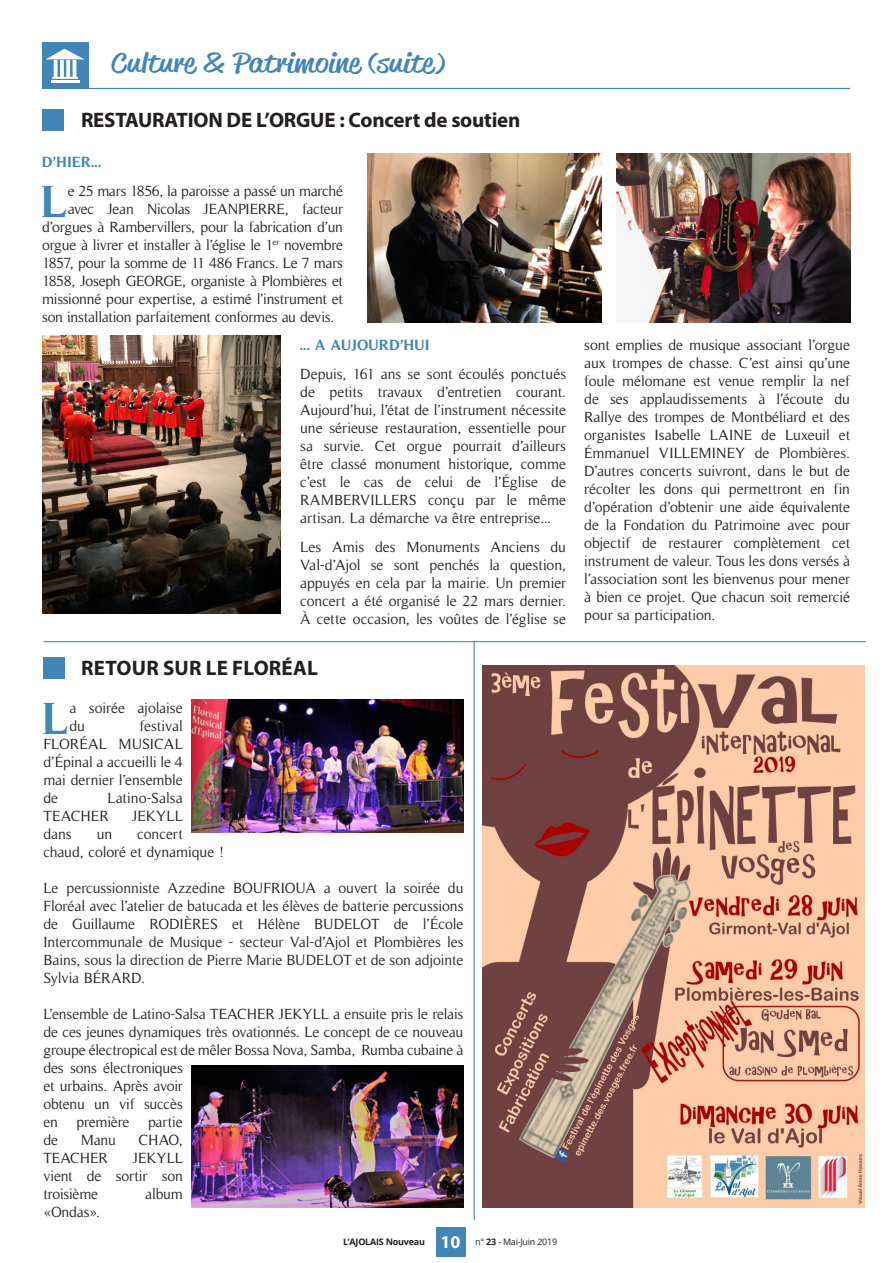
<style>
.page{position:relative;width:893px;height:1263px;background:#fff}
.page>*{position:absolute;margin:0;border:0;box-sizing:border-box;transform-origin:0 0}
.Texte_article_avec_l{font:700 45.45px "Timeless";color:#4186b7}
.Titres_rubriques{font:27px "Reklame Script";color:#4186b7;scale:1.5 1}
.titre_article{font:700 21px "Myriad Pro";letter-spacing:-.01em;color:#231f20}
.titre_article-2{font:700 21px "Myriad Pro";letter-spacing:.01em;color:#231f20}
.Texte_article_sans_l{font:15px/18px "Timeless";letter-spacing:-.01em;color:#231f20;text-align:justify}
.Texte_article_avec_l-2{font:15px/18px "Timeless";letter-spacing:-.015em;color:#231f20}
.Texte_article_sans_l-2{font:700 15px "Timeless";letter-spacing:.01em;color:#4186b7}
.t1{font:700 9px "Open Sans";letter-spacing:-.025em;color:#231f20}
.s1{font-family:"Myriad Pro";font-size:18px;color:#fff}
.s2{font-weight:400}
</style>
<div class="page">
<div style="left:436px;top:1227px;width:29px;height:29px;background:#4186b7"></div>
<div style="left:42px;top:110px;width:21px;height:21px;background:#4186b7"></div>
<hr style="left:80px;top:88px;width:770px;height:1px;background:#4186b7">
<hr style="left:44px;top:641px;width:822px;height:1px;background:#4186b7">
<hr style="left:474px;top:641px;width:1px;height:579px;background:#4186b7">
<div style="left:42px;top:43px;width:46px;height:46px;background:#4186b7"></div>
<svg style="left:46px;top:49px;width:38px;height:30px"></svg>
<hr style="left:51px;top:80px;width:28px;height:3px;background:#fff">
<img style="left:367px;top:153px;width:234px;height:169px">
<img style="left:616px;top:153px;width:234px;height:169px">
<img style="left:43px;top:336px;width:238px;height:278px">
<div style="left:43px;top:657px;width:22px;height:21px;background:#4186b7"></div>
<img style="left:191px;top:699px;width:272px;height:134px">
<img style="left:191px;top:1065px;width:272px;height:143px">
<img style="left:483px;top:666px;width:382px;height:542px">
<p class="Titres_rubriques" style="left:111px;top:44px;width:224px">Culture &amp; Patrimoine (suite)</p>
<p class="titre_article" style="left:81px;top:107px;width:441px">RESTAURATION DE L’ORGUE : Concert de soutien</p>
<p class="Texte_article_sans_l-2" style="left:42px;top:153px;width:61px">D’HIER...</p>
<p class="Texte_article_avec_l" style="left:42px;top:175px;width:28px">L</p>
<p class="Texte_article_avec_l-2" style="left:68px;top:182px;width:277px">e 25 mars 1856, la paroisse a passé un marché</p>
<p class="Texte_article_avec_l-2" style="left:68px;top:200px;width:277px">avec Jean Nicolas JEANPIERRE, facteur</p>
<p class="Texte_article_avec_l-2" style="left:42px;top:218px;width:302px">d’orgues à Rambervillers, pour la fabrication d’un</p>
<p class="Texte_article_avec_l-2" style="left:42px;top:236px;width:302px">orgue à livrer et installer à l’église le 1<sup>er</sup> novembre</p>
<p class="Texte_article_avec_l-2" style="left:42px;top:254px;width:302px">1857, pour la somme de 11 486 Francs. Le 7 mars</p>
<p class="Texte_article_avec_l-2" style="left:42px;top:272px;width:302px">1858, Joseph GEORGE, organiste à Plombières et</p>
<p class="Texte_article_avec_l-2" style="left:42px;top:290px;width:302px">missionné pour expertise, a estimé l’instrument et</p>
<p class="Texte_article_avec_l-2" style="left:42px;top:308px;width:294px">son installation parfaitement conformes au devis.</p>
<p class="Texte_article_sans_l-2" style="left:300px;top:336px;width:131px">... A AUJOURD’HUI</p>
<p class="Texte_article_sans_l" style="left:300px;top:365px;width:267px">Depuis, 161 ans se sont écoulés ponctués de petits travaux d’entretien courant.<br>Aujourd’hui, l’état de l’instrument nécessite une sérieuse restauration, essentielle pour sa survie. Cet orgue pourrait d’ailleurs être classé monument historique, comme c’est le cas de celui de l’Église de RAMBERVILLERS conçu par le même artisan. La démarche va être entreprise...</p>
<p class="Texte_article_sans_l" style="left:300px;top:538px;width:267px">Les Amis des Monuments Anciens du Val-d’Ajol se sont penchés la question, appuyés en cela par la mairie. Un premier concert a été organisé le 22 mars dernier.<br>À cette occasion, les voûtes de l’église se</p>
<p class="titre_article-2" style="left:81px;top:654px;width:238px">RETOUR SUR LE FLORÉAL</p>
<p class="Texte_article_avec_l" style="left:43px;top:691px;width:28px">L</p>
<p class="Texte_article_avec_l-2" style="left:70px;top:699px;width:115px">a soirée ajolaise du</p>
<p class="Texte_article_avec_l-2" style="left:43px;top:717px;width:141px;text-align:justify;text-indent:96px">festival FLORÉAL MUSICAL d’Épinal a accueilli le 4 mai dernier l’ensemble de</p>
<p class="Texte_article_avec_l-2" style="left:43px;top:789px;width:141px;text-indent:64px">Latino-Salsa<br>TEACHER</p>
<p class="Texte_article_avec_l-2" style="left:132px;top:807px;width:52px">JEKYLL</p>
<p class="Texte_article_avec_l-2" style="left:43px;top:825px;width:30px">dans</p>
<p class="Texte_article_avec_l-2" style="left:97px;top:825px;width:17px">un</p>
<p class="Texte_article_avec_l-2" style="left:43px;top:825px;width:182px;text-indent:94px">concert chaud, coloré et dynamique !</p>
<p class="Texte_article_sans_l" style="left:43px;top:879px;width:422px">Le percussionniste Azzedine BOUFRIOUA a ouvert la soirée du Floréal avec l’atelier de batucada et les élèves de batterie percussions de Guillaume RODIÈRES et Hélène BUDELOT de l’École Intercommunale de Musique - secteur Val-d’Ajol et Plombières les Bains, sous la direction de Pierre Marie BUDELOT et de son adjointe Sylvia BÉRARD.</p>
<p class="Texte_article_sans_l" style="left:43px;top:1005px;width:422px;text-align:left">L’ensemble de Latino-Salsa TEACHER JEKYLL a ensuite pris le relais de ces jeunes dynamiques très ovationnés. Le concept de ce nouveau groupe électropical est de mêler Bossa Nova, Samba, Rumba cubaine à des sons électroniques<br>et urbains. Après avoir<br>obtenu un vif succès<br>en première partie<br>de</p>
<p class="Texte_article_sans_l" style="left:81px;top:1131px;width:37px">Manu</p>
<p class="Texte_article_sans_l" style="left:139px;top:1131px;width:46px">CHAO,</p>
<p class="Texte_article_sans_l" style="left:43px;top:1149px;width:66px">TEACHER</p>
<p class="Texte_article_sans_l" style="left:43px;top:1149px;width:141px;text-indent:90px">JEKYLL vient de sortir son troisième</p>
<p class="Texte_article_sans_l" style="left:145px;top:1185px;width:39px">album</p>
<p class="Texte_article_sans_l" style="left:43px;top:1203px;width:58px">«Ondas».</p>
<p class="t1" style="left:343px;top:1235px;width:216px">L’AJOLAIS Nouveau <span class="s1">10</span> <span class="s2">n°</span> 23 <span class="s2">- Mai-Juin 2019</span></p>
<p class="Texte_article_sans_l" style="left:584px;top:336px;width:267px">sont emplies de musique associant l’orgue aux trompes de chasse. C’est ainsi qu’une foule mélomane est venue remplir la nef de ses applaudissements à l’écoute du Rallye des trompes de Montbéliard et des organistes Isabelle LAINE de Luxeuil et Émmanuel VILLEMINEY de Plombières.<br>D’autres concerts suivront, dans le but de récolter les dons qui permettront en fin d’opération d’obtenir une aide équivalente de la Fondation du Patrimoine avec pour objectif de restaurer complètement cet instrument de valeur. Tous les dons versés à l’association sont les bienvenus pour mener à bien ce projet. Que chacun soit remercié pour sa participation.</p>
</div>
